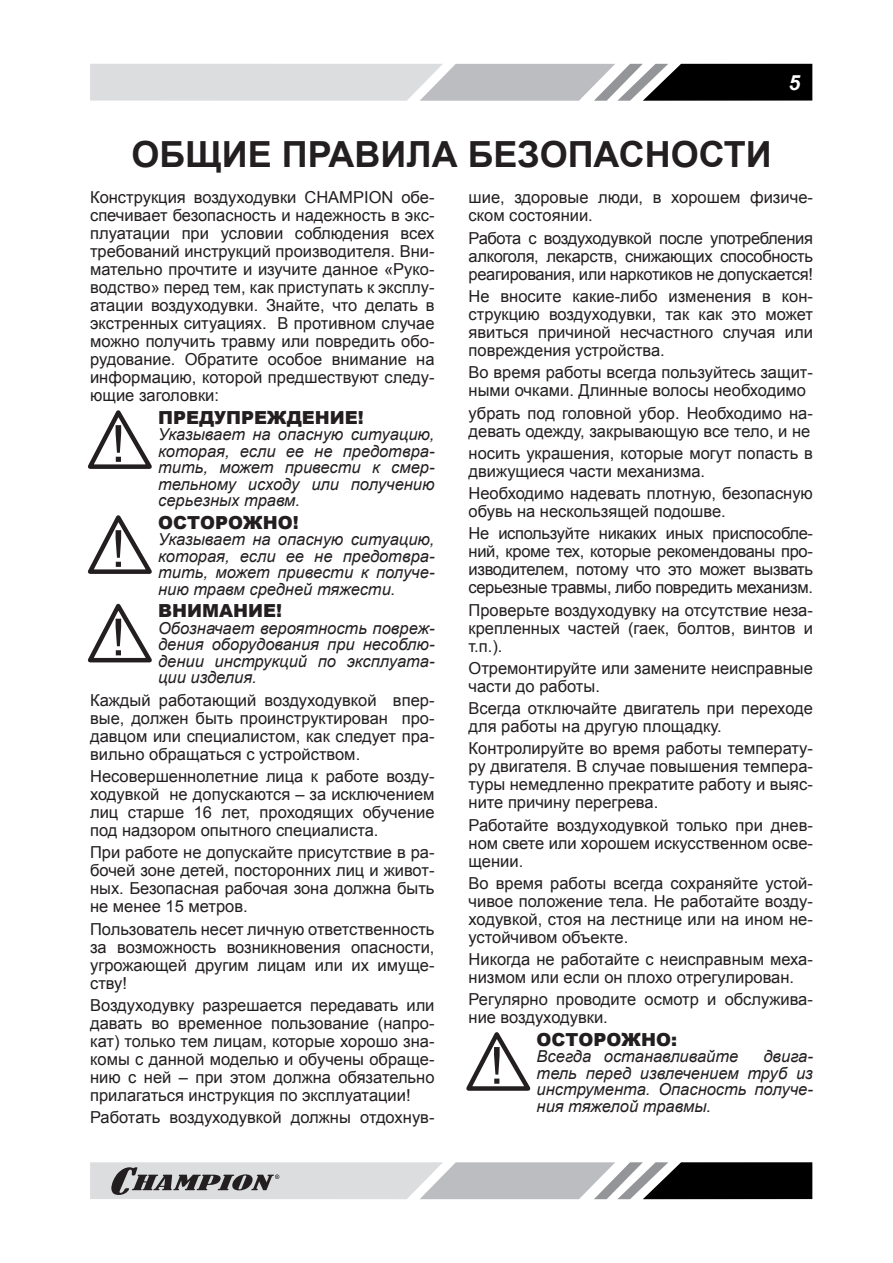
<style>
.page{position:relative;width:893px;height:1263px;background:#fff}
.page>*{position:absolute;margin:0;border:0;box-sizing:border-box;transform-origin:0 0}
.t1{font:700 36px "Arial";color:#231f20}
.t2{font:italic 700 21px "Arial";color:#fff}
.t3{font:900 18px "Arial";color:#231f20}
.t4{font:16.5px/18px "Arial";color:#231f20;text-align:justify}
.t5{font:italic 16.5px/16.5px "Arial";color:#231f20;text-align:justify}
</style>
<div class="page">
<svg style="left:90px;top:64px;width:722px;height:37px;background:#a8a8aa"></svg>
<svg style="left:90px;top:1162px;width:722px;height:37px;background:#9c9d9e"></svg>
<svg style="left:87px;top:410px;width:65px;height:59px"></svg>
<svg style="left:88px;top:515px;width:64px;height:59px"></svg>
<svg style="left:87px;top:603px;width:65px;height:60px"></svg>
<svg style="left:466px;top:1032px;width:65px;height:59px"></svg>
<p class="t2" style="left:788px;top:68px;width:13px">5</p>
<h1 class="t1" style="left:131px;top:130px;width:642px">ОБЩИЕ ПРАВИЛА БЕЗОПАСНОСТИ</h1>
<p class="t4" style="left:90px;top:189px;width:346px">Конструкция воздуходувки CHAMPION обе&shy;спечивает безопасность и надежность в экс&shy;плуатации при условии соблюдения всех требований инструкций производителя. Вни&shy;мательно прочтите и изучите данное «Руко&shy;водство» перед тем, как приступать к эксплу&shy;атации воздуходувки. Знайте, что делать в экстренных ситуациях. В противном случае можно получить травму или повредить обо&shy;рудование. Обратите особое внимание на информацию, которой предшествуют следу&shy;ющие заголовки:</p>
<p class="t3" style="left:158px;top:404px;width:207px">ПРЕДУПРЕЖДЕНИЕ!</p>
<p class="t5" style="left:158px;top:427px;width:278px">Указывает на опасную ситуацию, которая, если ее не предотвра&shy;тить, может привести к смер&shy;тельному исходу или получению серьезных травм.</p>
<p class="t3" style="left:158px;top:509px;width:142px">ОСТОРОЖНО!</p>
<p class="t5" style="left:158px;top:532px;width:278px">Указывает на опасную ситуацию, которая, если ее не предотвра&shy;тить, может привести к получе&shy;нию травм средней тяжести.</p>
<p class="t3" style="left:158px;top:598px;width:125px">ВНИМАНИЕ!</p>
<p class="t5" style="left:158px;top:620px;width:278px">Обозначает вероятность повреж&shy;дения оборудования при несоблю&shy;дении инструкций по эксплуата&shy;ции изделия.</p>
<p class="t4" style="left:90px;top:691px;width:346px">Каждый работающий воздуходувкой впер&shy;вые, должен быть проинструктирован про&shy;давцом или специалистом, как следует пра&shy;вильно обращаться с устройством.</p>
<p class="t4" style="left:90px;top:767px;width:346px">Несовершеннолетние лица к работе возду&shy;ходувкой не допускаются – за исключением лиц старше 16 лет, проходящих обучение под надзором опытного специалиста.</p>
<p class="t4" style="left:90px;top:844px;width:346px">При работе не допускайте присутствие в ра&shy;бочей зоне детей, посторонних лиц и живот&shy;ных. Безопасная рабочая зона должна быть не менее 15 метров.</p>
<p class="t4" style="left:90px;top:920px;width:346px">Пользователь несет личную ответственность за возможность возникновения опасности, угрожающей другим лицам или их имуще&shy;ству!</p>
<p class="t4" style="left:90px;top:996px;width:346px">Воздуходувку разрешается передавать или давать во временное пользование (напро&shy;кат) только тем лицам, которые хорошо зна&shy;комы с данной моделью и обучены обраще&shy;нию с ней – при этом должна обязательно прилагаться инструкция по эксплуатации!</p>
<p class="t4" style="left:90px;top:1108px;width:346px">Работать воздуходувкой должны отдохнув-</p>
<p class="t4" style="left:469px;top:189px;width:346px">шие, здоровые люди, в хорошем физиче&shy;ском состоянии.</p>
<p class="t4" style="left:469px;top:229px;width:346px">Работа с воздуходувкой после употребления алкоголя, лекарств, снижающих способность реагирования, или наркотиков не допускается!</p>
<p class="t4" style="left:469px;top:287px;width:346px">Не вносите какие-либо изменения в кон&shy;струкцию воздуходувки, так как это может явиться причиной несчастного случая или повреждения устройства.</p>
<p class="t4" style="left:469px;top:364px;width:346px">Во время работы всегда пользуйтесь защит&shy;ными очками. Длинные волосы необходимо</p>
<p class="t4" style="left:469px;top:404px;width:346px">убрать под головной убор. Необходимо на&shy;девать одежду, закрывающую все тело, и не</p>
<p class="t4" style="left:469px;top:444px;width:346px">носить украшения, которые могут попасть в движущиеся части механизма.</p>
<p class="t4" style="left:469px;top:484px;width:346px">Необходимо надевать плотную, безопасную обувь на нескользящей подошве.</p>
<p class="t4" style="left:469px;top:525px;width:346px">Не используйте никаких иных приспособле&shy;ний, кроме тех, которые рекомендованы про&shy;изводителем, потому что это может вызвать серьезные травмы, либо повредить механизм.</p>
<p class="t4" style="left:469px;top:601px;width:346px">Проверьте воздуходувку на отсутствие неза&shy;крепленных частей (гаек, болтов, винтов и т.п.).</p>
<p class="t4" style="left:469px;top:659px;width:346px">Отремонтируйте или замените неисправные части до работы.</p>
<p class="t4" style="left:469px;top:699px;width:346px">Всегда отключайте двигатель при переходе для работы на другую площадку.</p>
<p class="t4" style="left:469px;top:740px;width:346px">Контролируйте во время работы температу&shy;ру двигателя. В случае повышения темпера&shy;туры немедленно прекратите работу и выяс&shy;ните причину перегрева.</p>
<p class="t4" style="left:469px;top:816px;width:346px">Работайте воздуходувкой только при днев&shy;ном свете или хорошем искусственном осве&shy;щении.</p>
<p class="t4" style="left:469px;top:874px;width:346px">Во время работы всегда сохраняйте устой&shy;чивое положение тела. Не работайте возду&shy;ходувкой, стоя на лестнице или на ином не&shy;устойчивом объекте.</p>
<p class="t4" style="left:469px;top:950px;width:346px">Никогда не работайте с неисправным меха&shy;низмом или если он плохо отрегулирован.</p>
<p class="t4" style="left:469px;top:991px;width:346px">Регулярно проводите осмотр и обслужива&shy;ние воздуходувки.</p>
<p class="t3" style="left:537px;top:1026px;width:142px">ОСТОРОЖНО:</p>
<p class="t5" style="left:537px;top:1048px;width:203px">Всегда останавливайте</p>
<p class="t5" style="left:537px;top:1048px;width:278px;text-indent:227px">двига&shy;тель перед извлечением труб из инструмента. Опасность получе&shy;ния тяжелой травмы.</p>
</div>
